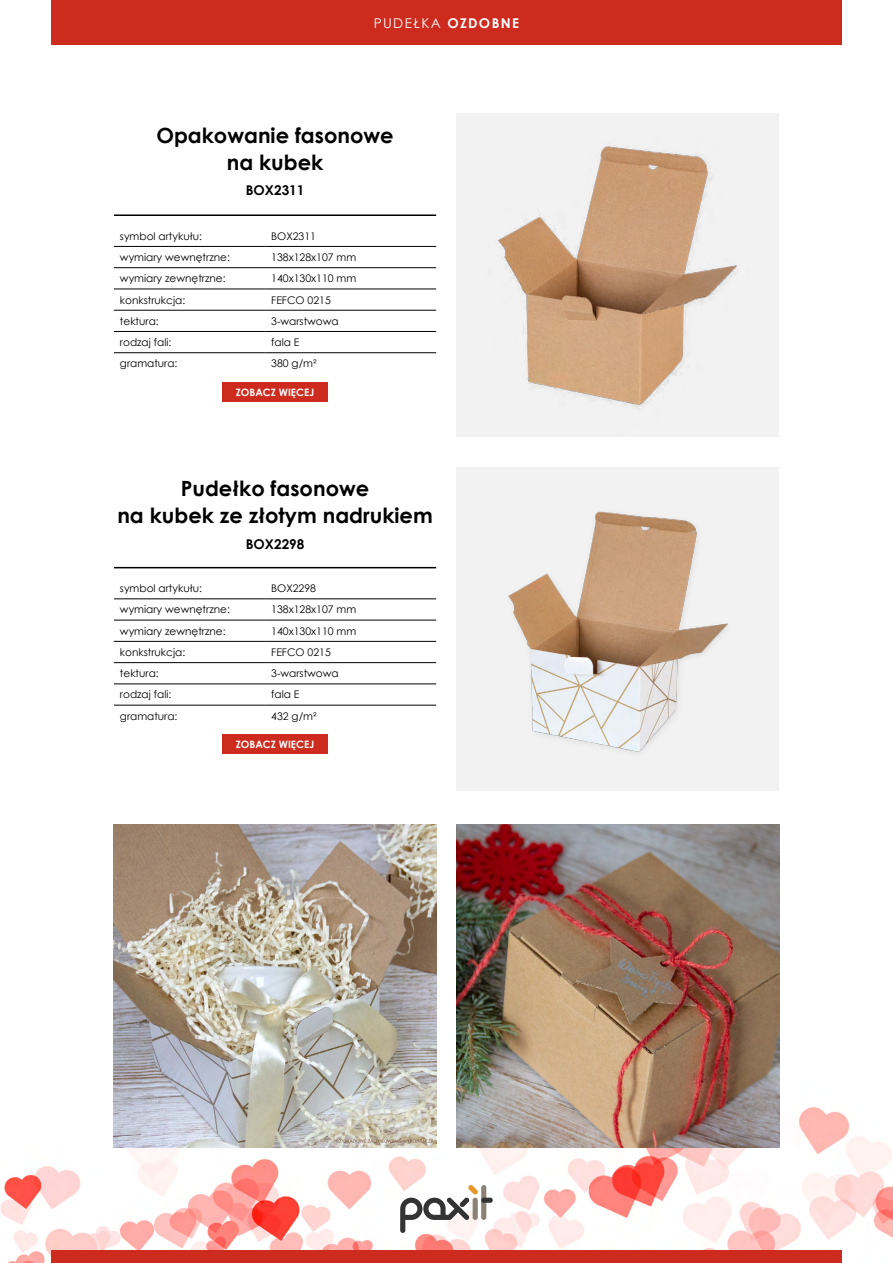
<style>
.page{position:relative;width:893px;height:1263px;background:#fff}
.page>*{position:absolute;margin:0;border:0;box-sizing:border-box;transform-origin:0 0}
.t1{font:700 21px/27px "Century Gothic";color:#000;text-align:center}
.t2{font:13.5px "Century Gothic";letter-spacing:.1em;color:#fff}
.t3{font:700 13.5px "Century Gothic";color:#000}
.t4{font:10.5px "Century Gothic";color:#000}
.t5{font:700 10.2px "Century Gothic";color:#fff}
.s1{font-weight:700}
</style>
<div class="page">
<img style="left:0;top:570px;width:893px;height:693px">
<div style="left:51px;top:1250px;width:791px;height:13px;background:#cd2b1e"></div>
<div style="left:51px;top:0;width:791px;height:45px;background:#cd2b1e"></div>
<div style="left:481px;top:1185px;width:5px;height:35px;background:#8c8176;border-radius:3px"></div>
<div style="left:481px;top:1197px;width:12px;height:6px;background:#333;border-radius:3px"></div>
<svg style="left:400px;top:1185px;width:78px;height:48px"></svg>
<img style="left:457px;top:114px;width:322px;height:323px">
<div style="left:457px;top:467px;width:322px;height:324px;background:#f2f2f2"></div>
<img style="left:508px;top:511px;width:220px;height:242px">
<svg style="left:114px;top:578px;width:322px;height:148px"></svg>
<hr style="left:114px;top:599px;width:151px;height:1px;background:#000">
<hr style="left:265px;top:599px;width:171px;height:1px;background:#000">
<hr style="left:114px;top:620px;width:151px;height:1px;background:#000">
<hr style="left:265px;top:620px;width:171px;height:1px;background:#000">
<hr style="left:114px;top:641px;width:151px;height:1px;background:#000">
<hr style="left:265px;top:641px;width:171px;height:1px;background:#000">
<hr style="left:114px;top:662px;width:151px;height:1px;background:#000">
<hr style="left:265px;top:662px;width:171px;height:1px;background:#000">
<hr style="left:114px;top:684px;width:151px;height:1px;background:#000">
<hr style="left:265px;top:684px;width:171px;height:1px;background:#000">
<hr style="left:114px;top:705px;width:151px;height:1px;background:#000">
<hr style="left:265px;top:705px;width:171px;height:1px;background:#000">
<div style="left:222px;top:735px;width:106px;height:19px;background:#cd2b1e"></div>
<hr style="left:114px;top:567px;width:322px;height:1px;background:#000">
<svg style="left:114px;top:245px;width:322px;height:109px"></svg>
<hr style="left:114px;top:246px;width:151px;height:1px;background:#000">
<hr style="left:265px;top:246px;width:171px;height:1px;background:#000">
<hr style="left:114px;top:267px;width:151px;height:1px;background:#000">
<hr style="left:265px;top:267px;width:171px;height:1px;background:#000">
<hr style="left:114px;top:289px;width:151px;height:1px;background:#000">
<hr style="left:265px;top:289px;width:171px;height:1px;background:#000">
<hr style="left:114px;top:310px;width:151px;height:1px;background:#000">
<hr style="left:265px;top:310px;width:171px;height:1px;background:#000">
<hr style="left:114px;top:331px;width:151px;height:1px;background:#000">
<hr style="left:265px;top:331px;width:171px;height:1px;background:#000">
<hr style="left:114px;top:352px;width:151px;height:1px;background:#000">
<hr style="left:265px;top:352px;width:171px;height:1px;background:#000">
<div style="left:222px;top:382px;width:106px;height:20px;background:#cd2b1e"></div>
<hr style="left:114px;top:214px;width:322px;height:2px;background:#000">
<img style="left:457px;top:824px;width:322px;height:323px">
<img style="left:114px;top:824px;width:322px;height:323px">
<p class="t2" style="left:374px;top:14px;width:147px">PUDEŁKA <span class="s1">OZDOBNE</span></p>
<h1 class="t1" style="left:156px;top:121px;width:239px">Opakowanie fasonowe na kubek</h1>
<p class="t3" style="left:246px;top:180px;width:60px">BOX2311</p>
<p class="t4" style="left:120px;top:229px;width:84px">symbol artykułu:</p>
<p class="t4" style="left:271px;top:229px;width:46px">BOX2311</p>
<p class="t4" style="left:120px;top:250px;width:111px">wymiary wewnętrzne:</p>
<p class="t4" style="left:271px;top:250px;width:87px">138x128x107 mm</p>
<p class="t4" style="left:120px;top:271px;width:107px">wymiary zewnętrzne:</p>
<p class="t4" style="left:271px;top:271px;width:87px">140x130x110 mm</p>
<p class="t4" style="left:120px;top:292px;width:67px">konkstrukcja:</p>
<p class="t4" style="left:271px;top:292px;width:61px">FEFCO 0215</p>
<p class="t4" style="left:120px;top:314px;width:40px">tektura:</p>
<p class="t4" style="left:271px;top:314px;width:69px">3-warstwowa</p>
<p class="t4" style="left:120px;top:335px;width:53px">rodzaj fali:</p>
<p class="t4" style="left:271px;top:335px;width:30px">fala E</p>
<p class="t4" style="left:120px;top:356px;width:59px">gramatura:</p>
<p class="t4" style="left:271px;top:356px;width:47px">380 g/m²</p>
<p class="t5" style="left:236px;top:384px;width:80px">ZOBACZ WIĘCEJ</p>
<h1 class="t1" style="left:117px;top:474px;width:317px">Pudełko fasonowe<br>na kubek ze złotym nadrukiem</h1>
<p class="t3" style="left:246px;top:533px;width:60px">BOX2298</p>
<p class="t4" style="left:120px;top:581px;width:84px">symbol artykułu:</p>
<p class="t4" style="left:271px;top:581px;width:46px">BOX2298</p>
<p class="t4" style="left:120px;top:602px;width:111px">wymiary wewnętrzne:</p>
<p class="t4" style="left:271px;top:602px;width:87px">138x128x107 mm</p>
<p class="t4" style="left:120px;top:623px;width:107px">wymiary zewnętrzne:</p>
<p class="t4" style="left:271px;top:623px;width:87px">140x130x110 mm</p>
<p class="t4" style="left:120px;top:645px;width:67px">konkstrukcja:</p>
<p class="t4" style="left:271px;top:645px;width:61px">FEFCO 0215</p>
<p class="t4" style="left:120px;top:666px;width:40px">tektura:</p>
<p class="t4" style="left:271px;top:666px;width:69px">3-warstwowa</p>
<p class="t4" style="left:120px;top:687px;width:53px">rodzaj fali:</p>
<p class="t4" style="left:271px;top:687px;width:30px">fala E</p>
<p class="t4" style="left:120px;top:709px;width:59px">gramatura:</p>
<p class="t4" style="left:271px;top:709px;width:47px">432 g/m²</p>
<p class="t5" style="left:236px;top:737px;width:80px">ZOBACZ WIĘCEJ</p>
</div>
